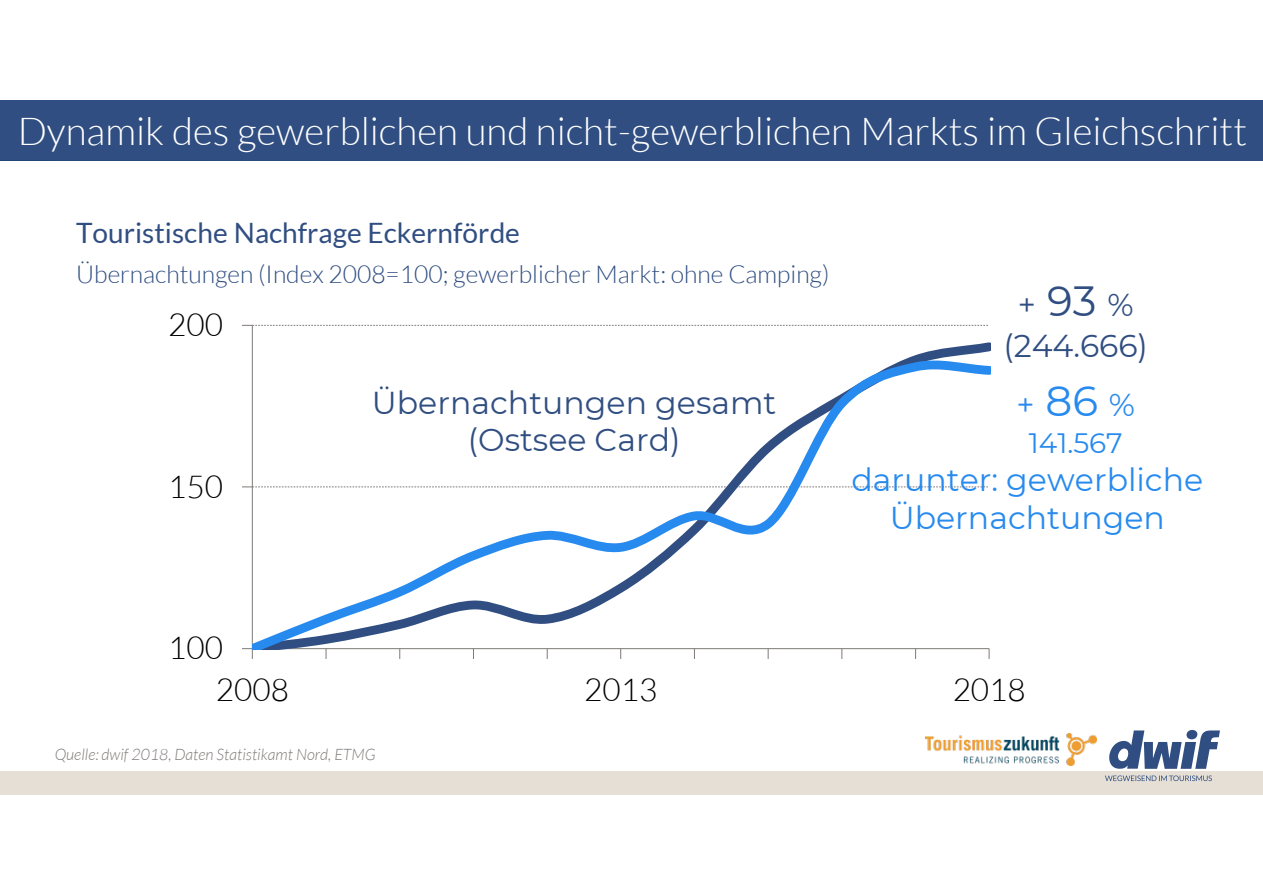
<style>
.page{position:relative;width:1263px;height:893px;background:#fff}
.page>*{position:absolute;margin:0;border:0;box-sizing:border-box;transform-origin:0 0}
.t1{font:300 38.55px "Lato";color:#fff}
.t2{font:31.65px/40.5px "Montserrat";color:#304e81;text-align:center}
.t3{font:31.65px/38px "Montserrat";color:#278aee;text-align:center}
.t4{font:300 31.65px "Lato";color:#000}
.t5{font:28.05px "Lato";color:#304e81}
.t6{font:28.05px "Montserrat";color:#278aee}
.t7{font:300 24.75px "Lato";color:#304e81}
.t8{font:italic 300 15.75px "Lato";color:#7f7a78}
.s1{font-size:42.15px}
</style>
<div class="page">
<div style="left:0;top:771px;width:1263px;height:24px;background:#e5dfd5"></div>
<svg style="left:1109px;top:730px;width:111px;height:39px"></svg>
<svg style="left:1105px;top:775px;width:107px;height:6px"></svg>
<div style="left:1186px;top:730px;width:11px;height:9px;background:#304e81;border-radius:50%"></div>
<img style="left:925px;top:734px;width:171px;height:32px">
<hr style="left:252px;top:325px;width:1px;height:324px;background:#7f7a78">
<svg style="left:242px;top:325px;width:746px;height:1px"></svg>
<svg style="left:242px;top:648px;width:11px;height:11px"></svg>
<svg style="left:252px;top:351px;width:738px;height:299px"></svg>
<div style="left:0;top:101px;width:1263px;height:59px;background:#304e81"></div>
<p class="t1" style="left:18px;top:110px;width:1231px">Dynamik des gewerblichen und nicht-gewerblichen Markts im Gleichschritt</p>
<p class="t5" style="left:76px;top:217px;width:445px">Touristische Nachfrage Eckernförde</p>
<p class="t7" style="left:76px;top:260px;width:755px">Übernachtungen (Index 2008=100; gewerblicher Markt: ohne Camping)</p>
<p class="t4" style="left:168px;top:308px;width:56px">200</p>
<p class="t4" style="left:168px;top:469px;width:56px">150</p>
<p class="t2" style="left:372px;top:382px;width:406px;line-height:38px">Übernachtungen gesamt (Ostsee Card)</p>
<p class="t2" style="left:1003px;top:283px;width:146px">+<span class="s1">93</span>% (244.666)</p>
<p class="t3" style="left:1016px;top:384px;width:120px">+<span class="s1">86</span>%</p>
<p class="t6" style="left:1029px;top:423px;width:96px">141.567</p>
<p class="t3" style="left:851px;top:459px;width:353px">darunter: gewerbliche<br>Übernachtungen</p>
<p class="t4" style="left:168px;top:631px;width:56px">100</p>
<p class="t4" style="left:216px;top:672px;width:75px">2008</p>
<p class="t4" style="left:584px;top:672px;width:75px">2013</p>
<p class="t4" style="left:953px;top:672px;width:75px">2018</p>
<p class="t8" style="left:55px;top:745px;width:322px">Quelle: dwif 2018, Daten Statistikamt Nord, ETMG</p>
</div>
